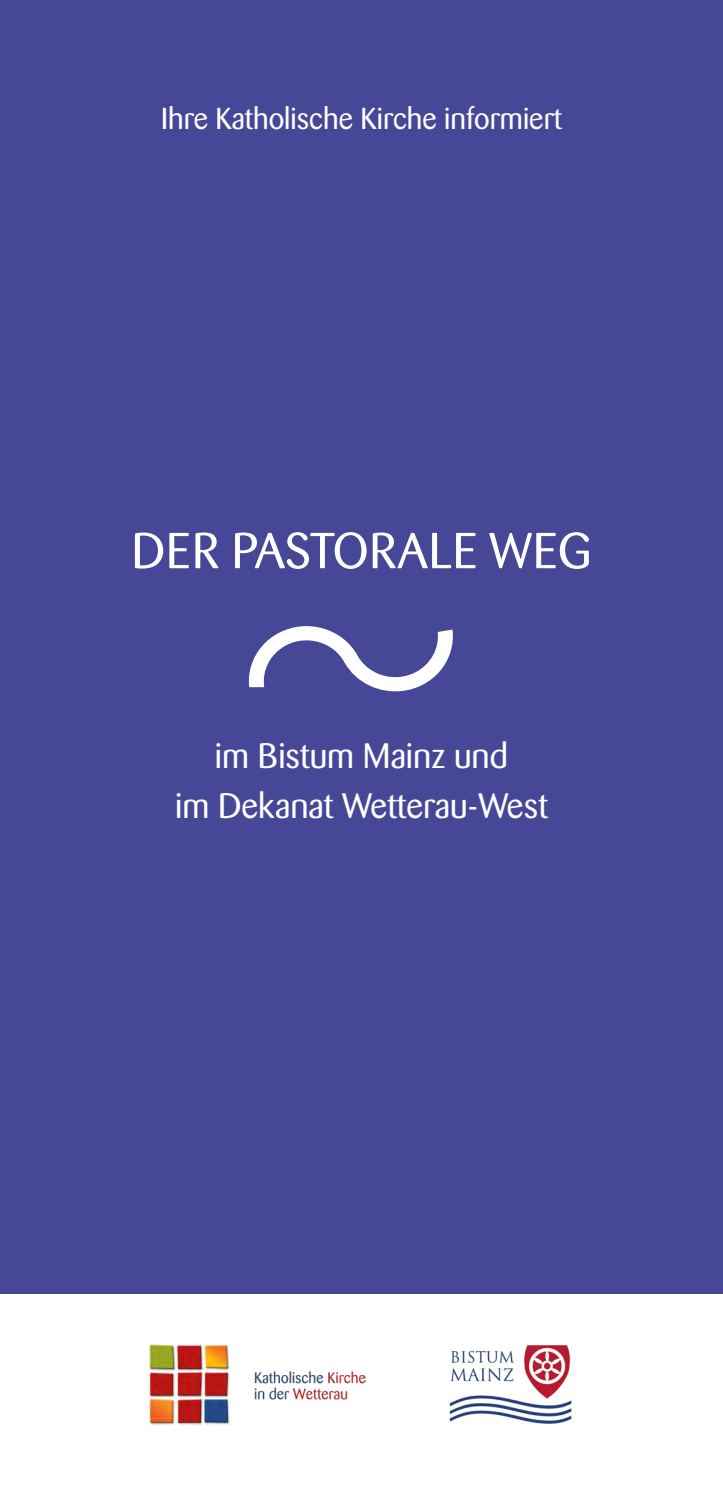
<style>
.page{position:relative;width:723px;height:1489px;background:#fff}
.page>*{position:absolute;margin:0;border:0;box-sizing:border-box;transform-origin:0 0}
.t1{font:50px "Barmeno";letter-spacing:.02em;color:#fff}
.t2{font:35px/50px "Barmeno";color:#fff;text-align:center}
.t3{font:30px "Barmeno";color:#fff}
</style>
<div class="page">
<div style="left:0;top:0;width:723px;height:1293px;background:#474798"></div>
<img style="left:449px;top:1345px;width:123px;height:79px">
<img style="left:149px;top:1343px;width:81px;height:82px">
<img style="left:254px;top:1371px;width:112px;height:29px">
<svg style="left:248px;top:626px;width:205px;height:66px"></svg>
<p class="t3" style="left:161px;top:101px;width:402px">Ihre Katholische Kirche informiert</p>
<h1 class="t1" style="left:132px;top:522px;width:461px">DER PASTORALE WEG</h1>
<p class="t2" style="left:175px;top:731px;width:374px">im Bistum Mainz und<br>im Dekanat Wetterau-West</p>
</div>
